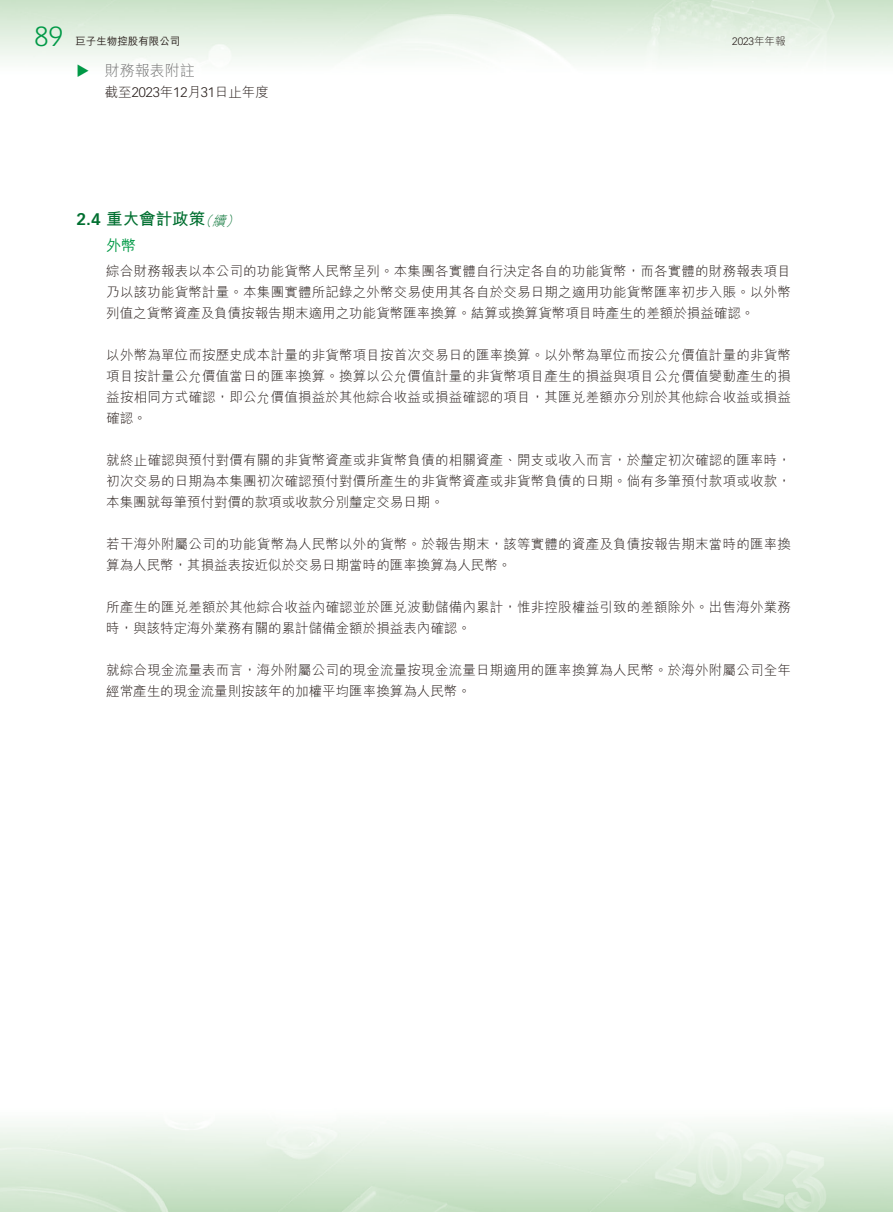
<style>
.page{position:relative;width:893px;height:1212px;background:#fff}
.page>*{position:absolute;margin:0;border:0;box-sizing:border-box;transform-origin:0 0}
.t1{font:300 27px "Vectora LT Std";color:#009946}
.t2{font:16.5px "M Hei HK Bold E Ten B5 H";color:#006f30}
.t3{font:15px "M Hei HK Light E Ten B5 H";color:#717171}
.t4{font:15px "M Hei HK Medium E Ten B5 H";color:#009946}
.t5{font:13.5px/21px "M Hei HK Light E Ten B5 H";letter-spacing:.015em;color:#231916;text-align:justify}
.t6{font:10.5px "M Hei HK Medium E Ten B5 H";color:#231916}
.t7{font:300 10.5px "Vectora LT Std";color:#231916}
.s1{font-family:"M Hei HK Light E Ten B5 H";font-weight:400}
.s2{color:#009946}
.s3{font-family:"Vectora LT Std";font-weight:300}
.s4{font-family:"Vectora LT Std";font-weight:700}
.s5{font-family:"M Hei HK Light E Ten B5 H";font-style:italic;font-size:13.5px}
</style>
<div class="page">
<h1 class="t1" style="left:35px;top:24px;width:30px">89</h1>
<p class="t6" style="left:75px;top:37px;width:106px">巨子生物控股有限公司</p>
<p class="t7" style="left:732px;top:36px;width:55px">2023<span class="s1">年年報</span></p>
<p class="t3" style="left:77px;top:65px;width:120px"><span class="s2">◆</span> 財務報表附註</p>
<p class="t5" style="left:105px;top:84px;width:166px">截至<span class="s3">2023</span>年<span class="s3">12</span>月<span class="s3">31</span>日止年度</p>
<p class="t2" style="left:77px;top:213px;width:168px"><span class="s4">2.4</span> 重大會計政策<span class="s5">（續）</span></p>
<p class="t4" style="left:106px;top:239px;width:31px">外幣</p>
<p class="t5" style="left:106px;top:262px;width:686px">綜合財務報表以本公司的功能貨幣人民幣呈列。本集團各實體自行決定各自的功能貨幣，而各實體的財務報表項目乃以該功能貨幣計量。本集團實體所記錄之外幣交易使用其各自於交易日期之適用功能貨幣匯率初步入賬。以外幣列值之貨幣資產及負債按報告期末適用之功能貨幣匯率換算。結算或換算貨幣項目時產生的差額於損益確認。</p>
<p class="t5" style="left:106px;top:346px;width:686px">以外幣為單位而按歷史成本計量的非貨幣項目按首次交易日的匯率換算。以外幣為單位而按公允價值計量的非貨幣項目按計量公允價值當日的匯率換算。換算以公允價值計量的非貨幣項目產生的損益與項目公允價值變動產生的損益按相同方式確認，即公允價值損益於其他綜合收益或損益確認的項目，其匯兌差額亦分別於其他綜合收益或損益確認。</p>
<p class="t5" style="left:106px;top:451px;width:686px">就終止確認與預付對價有關的非貨幣資產或非貨幣負債的相關資產、開支或收入而言，於釐定初次確認的匯率時，初次交易的日期為本集團初次確認預付對價所產生的非貨幣資產或非貨幣負債的日期。倘有多筆預付款項或收款，本集團就每筆預付對價的款項或收款分別釐定交易日期。</p>
<p class="t5" style="left:106px;top:535px;width:686px">若干海外附屬公司的功能貨幣為人民幣以外的貨幣。於報告期末，該等實體的資產及負債按報告期末當時的匯率換算為人民幣，其損益表按近似於交易日期當時的匯率換算為人民幣。</p>
<p class="t5" style="left:106px;top:598px;width:686px">所產生的匯兌差額於其他綜合收益內確認並於匯兌波動儲備內累計，惟非控股權益引致的差額除外。出售海外業務時，與該特定海外業務有關的累計儲備金額於損益表內確認。</p>
<p class="t5" style="left:106px;top:661px;width:686px">就綜合現金流量表而言，海外附屬公司的現金流量按現金流量日期適用的匯率換算為人民幣。於海外附屬公司全年經常產生的現金流量則按該年的加權平均匯率換算為人民幣。</p>
</div>
